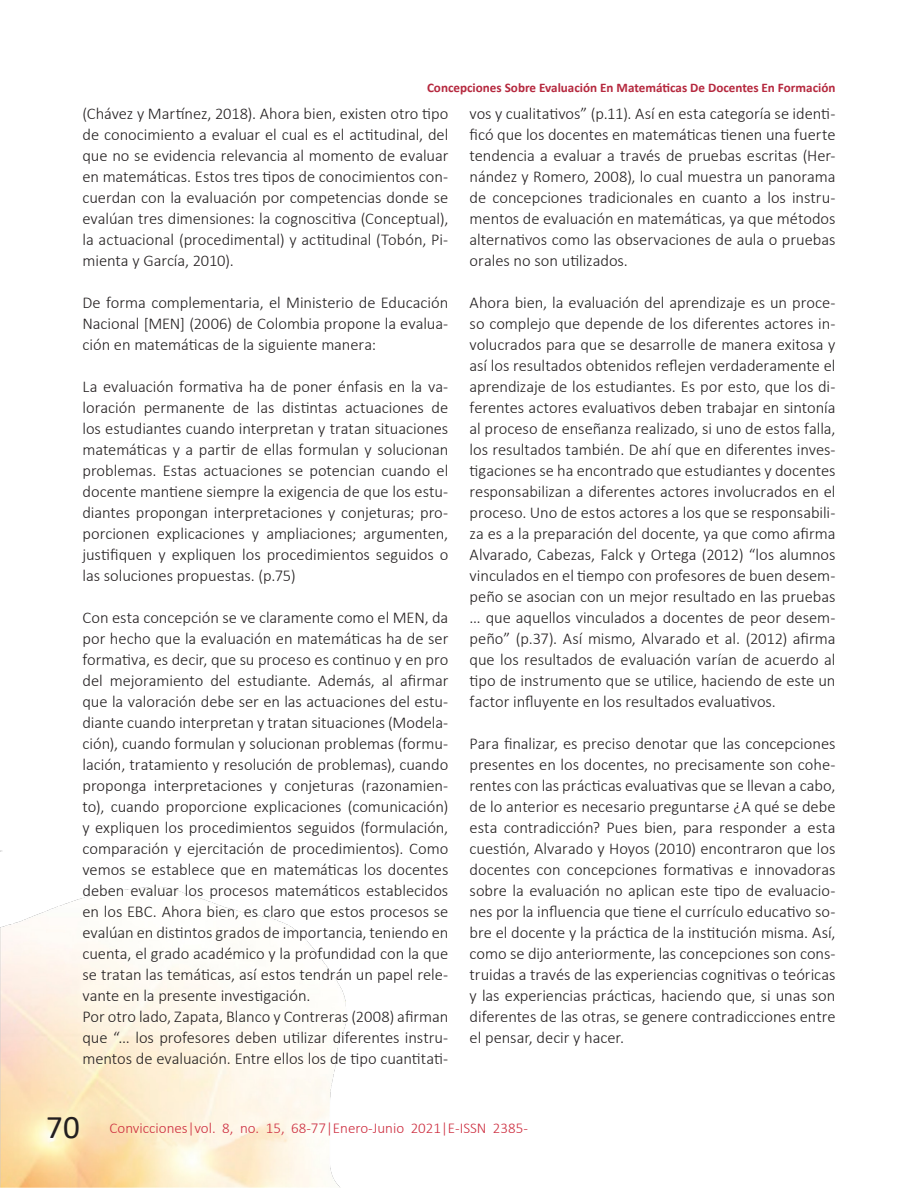
<style>
.page{position:relative;width:918px;height:1188px;background:#fff}
.page>*{position:absolute;margin:0;border:0;box-sizing:border-box;transform-origin:0 0}
.t1{font:300 16.5px/21px "Calibri";letter-spacing:-.005em;color:#231f20;text-align:justify}
.t2{font:300 15px "Calibri";color:#cd2d3f}
.t3{font:700 13.05px "Calibri";color:#b5283e}
.s1{font-weight:400;font-size:33px;color:#231f20}
</style>
<div class="page">
<img style="left:0;top:850px;width:346px;height:338px">
<p class="t3" style="left:427px;top:78px;width:410px">Concepciones Sobre Evaluación En Matemáticas De Docentes En Formación</p>
<p class="t1" style="left:82px;top:103px;width:367px">(Chávez y Martínez, 2018). Ahora bien, existen otro tipo de conocimiento a evaluar el cual es el actitudinal, del que no se evidencia relevancia al momento de evaluar en matemáticas. Estos tres tipos de conocimientos con&shy;cuerdan con la evaluación por competencias donde se evalúan tres dimensiones: la cognoscitiva (Conceptual), la actuacional (procedimental) y actitudinal (Tobón, Pi&shy;mienta y García, 2010).</p>
<p class="t1" style="left:82px;top:292px;width:367px">De forma complementaria, el Ministerio de Educación Nacional [MEN] (2006) de Colombia propone la evalua&shy;ción en matemáticas de la siguiente manera:</p>
<p class="t1" style="left:82px;top:376px;width:367px">La evaluación formativa ha de poner énfasis en la va&shy;loración permanente de las distintas actuaciones de los estudiantes cuando interpretan y tratan situaciones matemáticas y a partir de ellas formulan y solucionan problemas. Estas actuaciones se potencian cuando el docente mantiene siempre la exigencia de que los estu&shy;diantes propongan interpretaciones y conjeturas; pro&shy;porcionen explicaciones y ampliaciones; argumenten, justifiquen y expliquen los procedimientos seguidos o las soluciones propuestas. (p.75)</p>
<p class="t1" style="left:82px;top:607px;width:367px">Con esta concepción se ve claramente como el MEN, da por hecho que la evaluación en matemáticas ha de ser formativa, es decir, que su proceso es continuo y en pro del mejoramiento del estudiante. Además, al afirmar que la valoración debe ser en las actuaciones del estu&shy;diante cuando interpretan y tratan situaciones (Modela&shy;ción), cuando formulan y solucionan problemas (formu&shy;lación, tratamiento y resolución de problemas), cuando proponga interpretaciones y conjeturas (razonamien&shy;to), cuando proporcione explicaciones (comunicación) y expliquen los procedimientos seguidos (formulación, comparación y ejercitación de procedimientos). Como vemos se establece que en matemáticas los docentes deben evaluar los procesos matemáticos establecidos en los EBC. Ahora bien, es claro que estos procesos se evalúan en distintos grados de importancia, teniendo en cuenta, el grado académico y la profundidad con la que se tratan las temáticas, así estos tendrán un papel rele&shy;vante en la presente investigación.</p>
<p class="t1" style="left:82px;top:1006px;width:367px">Por otro lado, Zapata, Blanco y Contreras (2008) afirman que “... los profesores deben utilizar diferentes instru&shy;mentos de evaluación. Entre ellos los de tipo cuantitati-</p>
<p class="t1" style="left:470px;top:103px;width:367px">vos y cualitativos” (p.11). Así en esta categoría se identi&shy;ficó que los docentes en matemáticas tienen una fuerte tendencia a evaluar a través de pruebas escritas (Her&shy;nández y Romero, 2008), lo cual muestra un panorama de concepciones tradicionales en cuanto a los instru&shy;mentos de evaluación en matemáticas, ya que métodos alternativos como las observaciones de aula o pruebas orales no son utilizados.</p>
<p class="t1" style="left:470px;top:292px;width:367px">Ahora bien, la evaluación del aprendizaje es un proce&shy;so complejo que depende de los diferentes actores in&shy;volucrados para que se desarrolle de manera exitosa y así los resultados obtenidos reflejen verdaderamente el aprendizaje de los estudiantes. Es por esto, que los di&shy;ferentes actores evaluativos deben trabajar en sintonía al proceso de enseñanza realizado, si uno de estos falla, los resultados también. De ahí que en diferentes inves&shy;tigaciones se ha encontrado que estudiantes y docentes responsabilizan a diferentes actores involucrados en el proceso. Uno de estos actores a los que se responsabili&shy;za es a la preparación del docente, ya que como afirma Alvarado, Cabezas, Falck y Ortega (2012) “los alumnos vinculados en el tiempo con profesores de buen desem&shy;peño se asocian con un mejor resultado en las pruebas … que aquellos vinculados a docentes de peor desem&shy;peño” (p.37). Así mismo, Alvarado et al. (2012) afirma que los resultados de evaluación varían de acuerdo al tipo de instrumento que se utilice, haciendo de este un factor influyente en los resultados evaluativos.</p>
<p class="t1" style="left:470px;top:733px;width:367px">Para finalizar, es preciso denotar que las concepciones presentes en los docentes, no precisamente son cohe&shy;rentes con las prácticas evaluativas que se llevan a cabo, de lo anterior es necesario preguntarse ¿A qué se debe esta contradicción? Pues bien, para responder a esta cuestión, Alvarado y Hoyos (2010) encontraron que los docentes con concepciones formativas e innovadoras sobre la evaluación no aplican este tipo de evaluacio&shy;nes por la influencia que tiene el currículo educativo so&shy;bre el docente y la práctica de la institución misma. Así, como se dijo anteriormente, las concepciones son cons&shy;truidas a través de las experiencias cognitivas o teóricas y las experiencias prácticas, haciendo que, si unas son diferentes de las otras, se genere contradicciones entre el pensar, decir y hacer.</p>
<p class="t2" style="left:46px;top:1119px;width:483px"><span class="s1">70</span> Convicciones|vol. 8, no. 15, 68-77|Enero-Junio 2021|E-ISSN 2385-</p>
</div>
